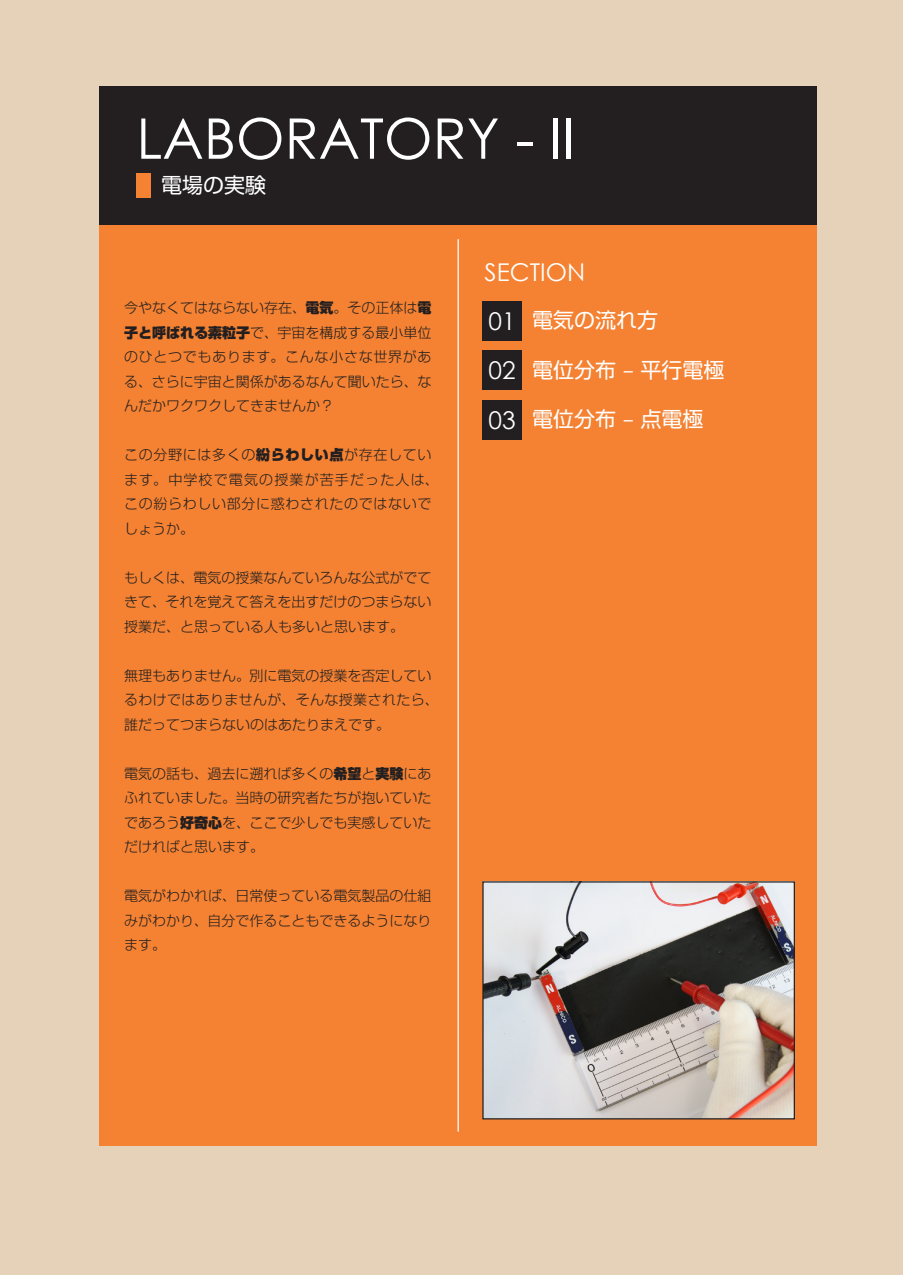
<style>
.page{position:relative;width:903px;height:1275px;background:#e6d1b9}
.page>*{position:absolute;margin:0;border:0;box-sizing:border-box;transform-origin:0 0}
.t1{font:56px "Century Gothic";color:#fff}
.t2{font:24.5px "Century Gothic";color:#fff}
.t3{font:21px "Shin Go Pro";color:#fff}
.t4{font:300 14px/24.5px "Shin Go Pro";color:#231f20;text-align:justify}
.t5{font:300 14px/24.5px "Shin Go Pro";letter-spacing:.05em;color:#231f20}
.s1{font-weight:900}
.s2{font-family:"Century Gothic";font-size:24.5px}
</style>
<div class="page">
<div style="left:99px;top:225px;width:718px;height:921px;background:#f48232"></div>
<div style="left:99px;top:86px;width:718px;height:139px;background:#231f20"></div>
<div style="left:136px;top:173px;width:15px;height:24px;background:#f48232"></div>
<div style="left:482px;top:301px;width:40px;height:40px;background:#231f20"></div>
<hr style="left:457px;top:239px;width:2px;height:892px;background:#fff">
<div style="left:482px;top:350px;width:40px;height:40px;background:#231f20"></div>
<div style="left:482px;top:400px;width:40px;height:40px;background:#231f20"></div>
<img style="left:484px;top:883px;width:309px;height:234px">
<div style="left:482px;top:881px;width:313px;height:238px;border:1px solid #231f20"></div>
<h1 class="t1" style="left:136px;top:99px;width:440px">LABORATORY - II</h1>
<h3 class="t3" style="left:161px;top:168px;width:107px">電場の実験</h3>
<p class="t4" style="left:124px;top:294px;width:309px">今やなくてはならない存在、<span class="s1">電気</span>。その正体は<span class="s1">電子と呼ばれる素粒子</span>で、宇宙を構成する最小単位のひとつでもあります。こんな小さな世界がある、さらに宇宙と関係があるなんて聞いたら、なんだかワクワクしてきませんか？</p>
<p class="t5" style="left:124px;top:441px;width:316px">この分野には多くの<span class="s1">紛らわしい点</span>が存在しています。中学校で電気の授業が苦手だった人は、この紛らわしい部分に惑わされたのではないでしょうか。</p>
<p class="t4" style="left:124px;top:563px;width:309px">もしくは、電気の授業なんていろんな公式がでてきて、それを覚えて答えを出すだけのつまらない授業だ、と思っている人も多いと思います。</p>
<p class="t4" style="left:124px;top:661px;width:316px;text-align:left">無理もありません。別に電気の授業を否定しているわけではありませんが、そんな授業されたら、誰だってつまらないのはあたりまえです。</p>
<p class="t4" style="left:124px;top:759px;width:309px">電気の話も、過去に遡れば多くの<span class="s1">希望</span>と<span class="s1">実験</span>にあふれていました。当時の研究者たちが抱いていたであろう<span class="s1">好奇心</span>を、ここで少しでも実感していただければと思います。</p>
<p class="t4" style="left:124px;top:882px;width:309px">電気がわかれば、日常使っている電気製品の仕組みがわかり、自分で作ることもできるようになります。</p>
<h2 class="t2" style="left:484px;top:255px;width:102px">SECTION</h2>
<h3 class="t3" style="left:489px;top:303px;width:171px"><span class="s2">01</span> 電気の流れ方</h3>
<h3 class="t3" style="left:489px;top:352px;width:237px"><span class="s2">02</span> 電位分布 – 平行電極</h3>
<h3 class="t3" style="left:489px;top:402px;width:216px"><span class="s2">03</span> 電位分布 – 点電極</h3>
</div>
